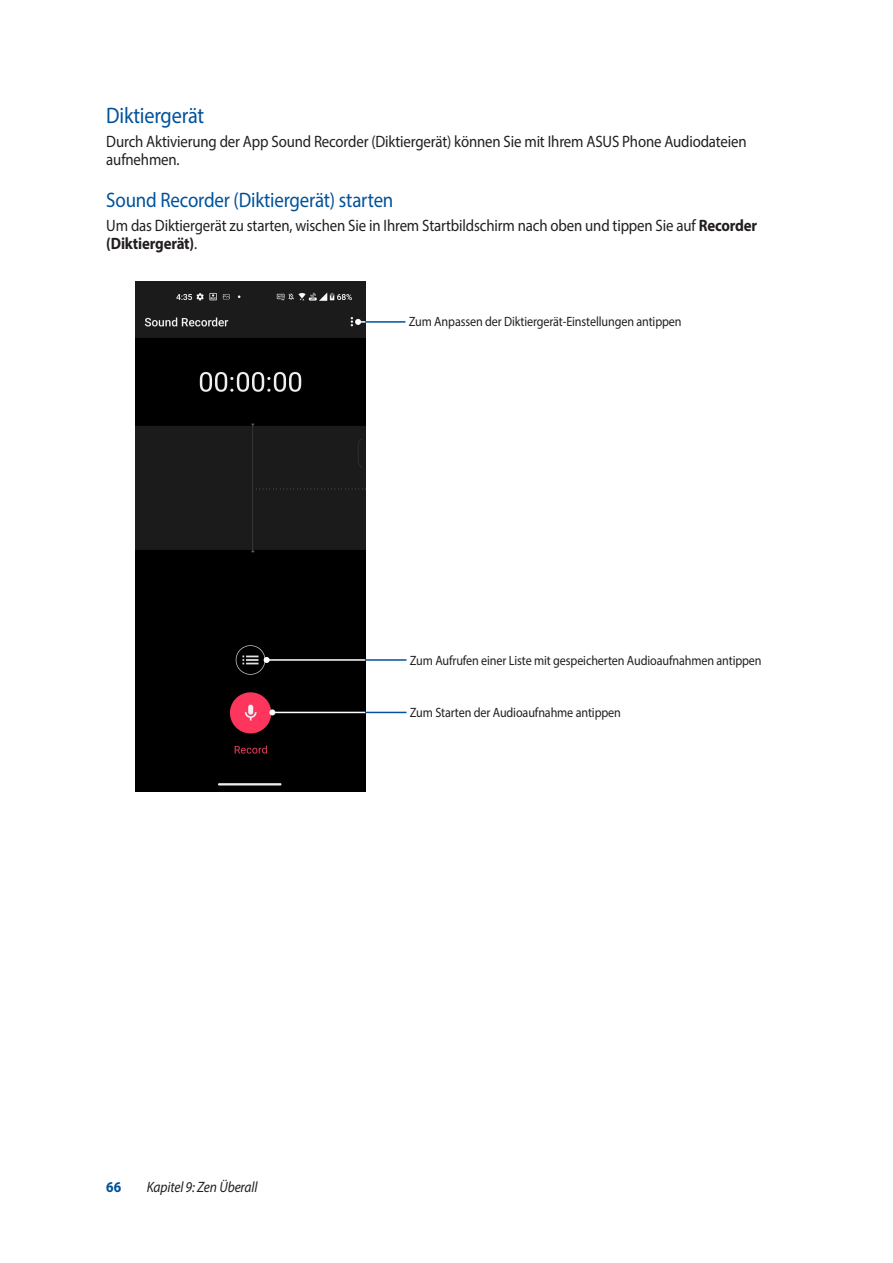
<style>
.page{position:relative;width:893px;height:1263px;background:#fff}
.page>*{position:absolute;margin:0;border:0;box-sizing:border-box;transform-origin:0 0}
.t1{font:22.5px "Myriad Pro";letter-spacing:-.01em;color:#01529a;scale:.9 1}
.t2{font:21px "Myriad Pro";letter-spacing:-.01em;color:#01529a;scale:.9 1}
.t3{font:16.5px/18px "Myriad Pro";letter-spacing:-.01em;color:#231f20;scale:.9 1}
.t4{font:italic 15px "Myriad Pro";letter-spacing:-.01em;color:#231f20;scale:.9 1}
.t5{font:700 15px "Myriad Pro";color:#01529a;scale:.9 1}
.t6{font:13.5px "Myriad Pro";letter-spacing:-.01em;color:#231f20;scale:.9 1}
.s1{font-weight:700}
</style>
<div class="page">
<hr style="left:364px;top:321px;width:41px;height:2px;background:#01529a">
<img style="left:136px;top:281px;width:229px;height:510px">
<svg style="left:355px;top:319px;width:10px;height:6px"></svg>
<hr style="left:272px;top:712px;width:93px;height:1px;background:#fff">
<svg style="left:269px;top:709px;width:6px;height:6px"></svg>
<hr style="left:267px;top:659px;width:98px;height:2px;background:#fff">
<svg style="left:264px;top:657px;width:6px;height:6px"></svg>
<hr style="left:365px;top:659px;width:41px;height:2px;background:#01529a">
<hr style="left:365px;top:712px;width:41px;height:1px;background:#01529a">
<h1 class="t1" style="left:106px;top:101px;width:110px">Diktiergerät</h1>
<p class="t3" style="left:106px;top:132px;width:713px">Durch Aktivierung der App Sound Recorder (Diktiergerät) können Sie mit Ihrem ASUS Phone Audiodateien aufnehmen.</p>
<p class="t2" style="left:106px;top:187px;width:321px">Sound Recorder (Diktiergerät) starten</p>
<p class="t3" style="left:106px;top:216px;width:725px">Um das Diktiergerät zu starten, wischen Sie in Ihrem Startbildschirm nach oben und tippen Sie auf <span class="s1">Recorder (Diktiergerät)</span>.</p>
<p class="t6" style="left:409px;top:314px;width:305px">Zum Anpassen der Diktiergerät-Einstellungen antippen</p>
<p class="t6" style="left:410px;top:652px;width:392px">Zum Aufrufen einer Liste mit gespeicherten Audioaufnahmen antippen</p>
<p class="t6" style="left:410px;top:704px;width:236px">Zum Starten der Audioaufnahme antippen</p>
<p class="t5" style="left:106px;top:1177px;width:18px">66</p>
<p class="t4" style="left:147px;top:1178px;width:125px">Kapitel 9: Zen Überall</p>
</div>
